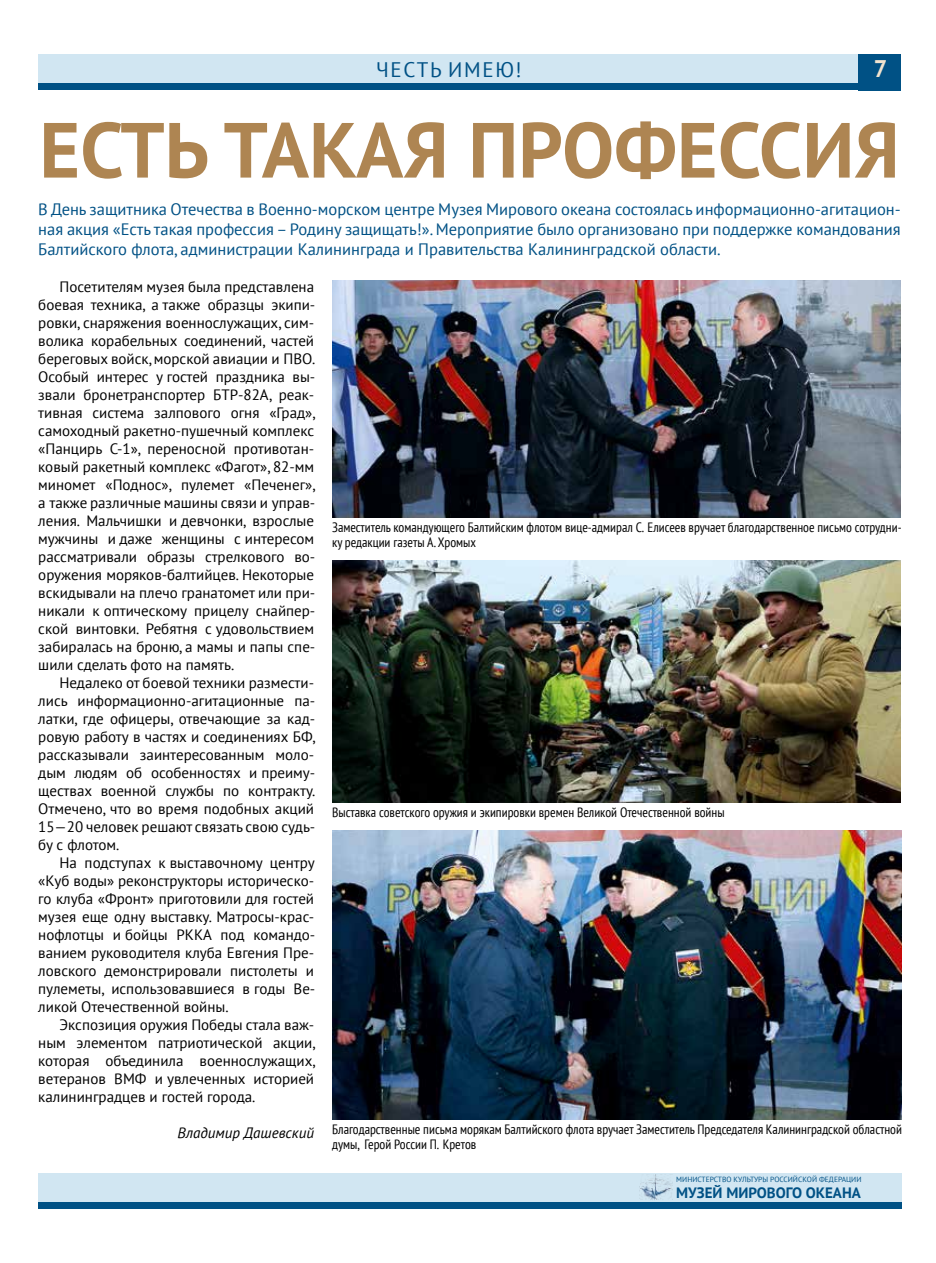
<style>
.page{position:relative;width:936px;height:1263px;background:#fff}
.page>*{position:absolute;margin:0;border:0;box-sizing:border-box;transform-origin:0 0}
.t1{font:700 78px "PT Sans";color:#ae8552}
.t2{font:700 24px "PT Sans";color:#f1e3cf}
.t3{font:21px "PT Sans";letter-spacing:.08em;color:#005185}
.t4{font:16.5px/19.8px "PT Sans";color:#005185;text-align:justify}
.t5{font:15px/18px "PT Sans";color:#000;text-align:justify}
.t6{font:700 15px "PT Sans";color:#005185}
.t7{font:italic 15px "PT Sans";color:#000}
.t8{font:condensed 13.5px/15px "PT Sans";color:#000}
.t9{font:7.5px "PT Sans";color:#005185}
</style>
<div class="page">
<div style="left:38px;top:54px;width:820px;height:30px;background:#d1e6f2"></div>
<div style="left:858px;top:54px;width:42px;height:36px;background:#005185"></div>
<div style="left:38px;top:84px;width:820px;height:6px;background:#005185"></div>
<img style="left:332px;top:560px;width:568px;height:243px">
<img style="left:332px;top:830px;width:569px;height:289px">
<img style="left:332px;top:281px;width:568px;height:236px">
<div style="left:38px;top:1173px;width:863px;height:29px;background:#d1e6f2"></div>
<div style="left:38px;top:1202px;width:863px;height:7px;background:#005185"></div>
<img style="left:639px;top:1175px;width:33px;height:25px">
<h3 class="t3" style="left:376px;top:56px;width:147px">ЧЕСТЬ ИМЕЮ!</h3>
<h2 class="t2" style="left:873px;top:53px;width:15px">7</h2>
<h1 class="t1" style="left:39px;top:98px;width:861px">ЕСТЬ ТАКАЯ ПРОФЕССИЯ</h1>
<p class="t4" style="left:38px;top:199px;width:863px">В День защитника Отечества в Военно-морском центре Музея Мирового океана состоялась информационно-агитацион&shy;ная акция «Есть такая профессия – Родину защищать!». Мероприятие было организовано при поддержке командования Балтийского флота, администрации Калининграда и Правительства Калининградской области.</p>
<p class="t5" style="left:38px;top:277px;width:278px;text-indent:21px">Посетителям музея была представлена боевая техника, а также образцы экипи&shy;ровки, снаряжения военнослужащих, сим&shy;волика корабельных соединений, частей береговых войск, морской авиации и ПВО.<br>Особый интерес у гостей праздника вы&shy;звали бронетранспортер БТР‑82А, реак&shy;тивная система залпового огня «Град», самоходный ракетно-пушечный комплекс «Панцирь С‑1», переносной противотан&shy;ковый ракетный комплекс «Фагот», 82-мм миномет «Поднос», пулемет «Печенег», а также различные машины связи и управ&shy;ления. Мальчишки и девчонки, взрослые мужчины и даже женщины с интересом рассматривали образы стрелкового во&shy;оружения моряков-балтийцев. Некоторые вскидывали на плечо гранатомет или при&shy;никали к оптическому прицелу снайпер&shy;ской винтовки. Ребятня с удовольствием забиралась на броню, а мамы и папы спе&shy;шили сделать фото на память.</p>
<p class="t5" style="left:38px;top:673px;width:278px;text-indent:21px">Недалеко от боевой техники размести&shy;лись информационно-агитационные па&shy;латки, где офицеры, отвечающие за кад&shy;ровую работу в частях и соединениях БФ, рассказывали заинтересованным моло&shy;дым людям об особенностях и преиму&shy;ществах военной службы по контракту.<br>Отмечено, что во время подобных акций 15—20 человек решают связать свою судь&shy;бу с флотом.</p>
<p class="t5" style="left:38px;top:853px;width:278px;text-indent:21px">На подступах к выставочному центру «Куб воды» реконструкторы историческо&shy;го клуба «Фронт» приготовили для гостей музея еще одну выставку. Матросы-крас&shy;нофлотцы и бойцы РККА под командо&shy;ванием руководителя клуба Евгения Пре&shy;ловского демонстрировали пистолеты и пулеметы, использовавшиеся в годы Ве&shy;ликой Отечественной войны.</p>
<p class="t5" style="left:38px;top:1015px;width:278px;text-indent:21px">Экспозиция оружия Победы стала важ&shy;ным элементом патриотической акции, которая объединила военнослужащих, ветеранов ВМФ и увлеченных историей калининградцев и гостей города.</p>
<p class="t7" style="left:177px;top:1123px;width:138px">Владимир Дашевский</p>
<p class="t8" style="left:332px;top:519px;width:571px">Заместитель командующего Балтийским флотом вице-адмирал С. Елисеев вручает благодарственное письмо сотрудни&shy;ку редакции газеты А. Хромых</p>
<p class="t8" style="left:332px;top:804px;width:394px">Выставка советского оружия и экипировки времен Великой Отечественной войны</p>
<p class="t8" style="left:332px;top:1121px;width:571px">Благодарственные письма морякам Балтийского флота вручает Заместитель Председателя Калининградской областной думы, Герой России П. Кретов</p>
<p class="t9" style="left:676px;top:1175px;width:187px">МИНИСТЕРСТВО КУЛЬТУРЫ РОССИЙСКОЙ ФЕДЕРАЦИИ</p>
<p class="t6" style="left:676px;top:1182px;width:186px">МУЗЕЙ МИРОВОГО ОКЕАНА</p>
</div>
